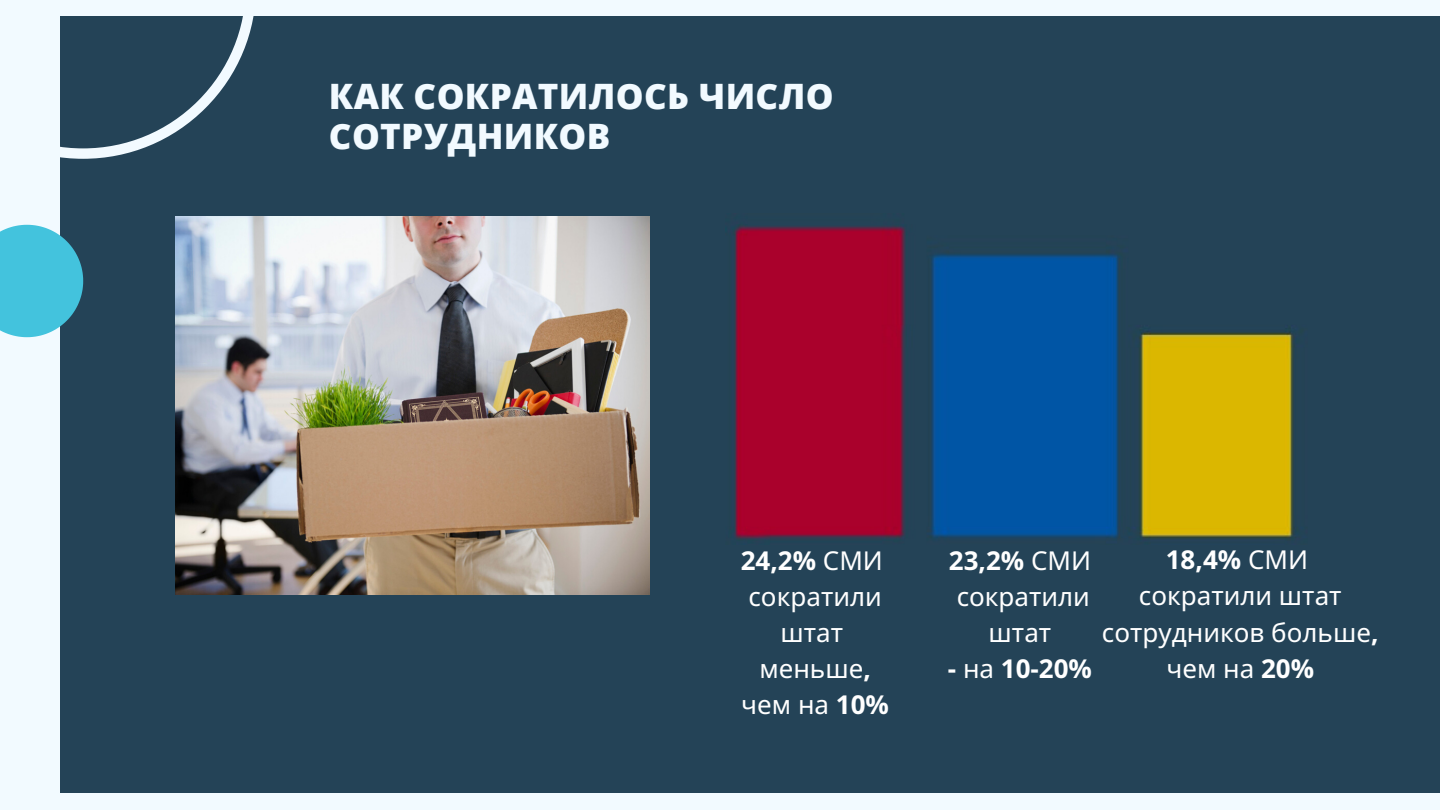
<style>
.page{position:relative;width:1440px;height:810px;background:#f2faff}
.page>*{position:absolute;margin:0;border:0;box-sizing:border-box;transform-origin:0 0}
.t1{font:800 35px/40.1px "Open Sans";letter-spacing:.01em;color:#f2faff}
.t2{font:26px/36.1px "Noto Sans";color:#fff;text-align:center}
.t3{font:700 26px "Open Sans Hebrew";color:#fff}
.s1{font-family:"Noto Sans";font-weight:400}
.s2{font-family:"Open Sans Hebrew";font-weight:700}
</style>
<div class="page">
<div style="left:60px;top:16px;width:1380px;height:777px;background:#244357"></div>
<svg style="left:0;top:225px;width:83px;height:112px;background:#45b5ce"></svg>
<svg style="left:60px;top:16px;width:194px;height:143px"></svg>
<img style="left:725px;top:226px;width:570px;height:314px">
<img style="left:176px;top:216px;width:474px;height:378px">
<h1 class="t1" style="left:329px;top:75px;width:506px">КАК СОКРАТИЛОСЬ ЧИСЛО<br>СОТРУДНИКОВ</h1>
<p class="t3" style="left:741px;top:542px;width:144px">24,2% <span class="s1">СМИ</span></p>
<p class="t2" style="left:741px;top:578px;width:149px">сократили штат меньше<span class="s2">, </span>чем на <span class="s2">10%</span></p>
<p class="t3" style="left:949px;top:542px;width:144px">23,2% <span class="s1">СМИ</span></p>
<p class="t2" style="left:957px;top:577px;width:135px">сократили штат</p>
<p class="t3" style="left:948px;top:650px;width:146px">- <span class="s1">на</span> 10-20%</p>
<p class="t3" style="left:1166px;top:541px;width:144px">18,4% <span class="s1">СМИ</span></p>
<p class="t2" style="left:1102px;top:577px;width:278px">сократили штат сотрудников больше<span class="s2">, </span>чем на <span class="s2">20%</span></p>
</div>
